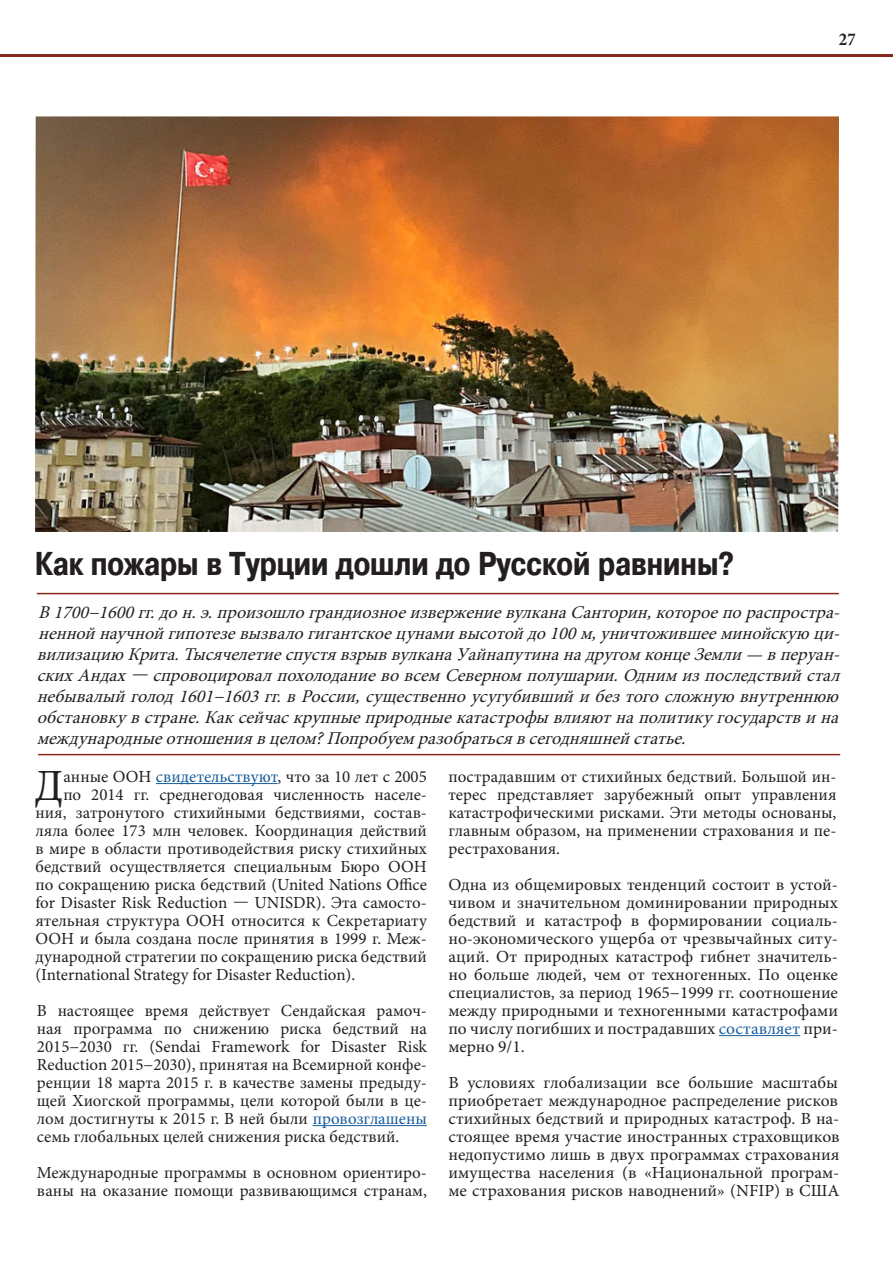
<style>
.page{position:relative;width:893px;height:1263px;background:#fff}
.page>*{position:absolute;margin:0;border:0;box-sizing:border-box;transform-origin:0 0}
.t1{font:44.7px "Minion Pro";color:#231f20}
.t2{font:700 33px "Pragmatica Cond C";color:#231f20}
.t3{font:italic 18px/21px "Minion Pro";color:#231f20;text-align:justify}
.t4{font:700 condensed 18px "Minion Pro";color:#231f20}
.t5{font:16.95px/18px "Minion Pro";color:#231f20;text-align:justify}
.s1{color:#175d9e}
</style>
<div class="page">
<hr style="left:0;top:54px;width:893px;height:3px;background:#8a271b">
<img style="left:35px;top:116px;width:804px;height:416px">
<hr style="left:156px;top:783px;width:121px;height:1px;background:#175d9e">
<hr style="left:313px;top:1125px;width:114px;height:1px;background:#175d9e">
<hr style="left:719px;top:1035px;width:81px;height:1px;background:#175d9e">
<hr style="left:38px;top:754px;width:802px;height:1px;background:#8a271b">
<hr style="left:37px;top:593px;width:802px;height:1px;background:#8a271b">
<p class="t4" style="left:839px;top:27px;width:18px">27</p>
<p class="t2" style="left:35px;top:545px;width:701px">Как пожары в Турции дошли до Русской равнины?</p>
<p class="t3" style="left:37px;top:602px;width:811px">В1700−1600гг.дон.э.произошлограндиозноеизвержениевулканаСанторин,котороепораспростра&shy;неннойнаучнойгипотезевызвалогигантскоецунамивысотойдо100м,уничтожившееминойскую ци&shy;вилизацию Крита.ТысячелетиеспустявзрыввулканаУайнапутинанадругомконцеЗемли— вперуан&shy;скихАндах— спровоцировалпохолоданиевовсемСеверномполушарии.Однимизпоследствийстал небывалыйголод1601−1603гг.вРоссии,существенноусугубившийибезтогосложную внутреннюю обстановкувстране.Каксейчаскрупныеприродныекатастрофы влияютнаполитикугосударствина международныеотношениявцелом?Попробуемразобратьсявсегодняшнейстатье.</p>
<p class="t1" style="left:34px;top:756px;width:30px">Д</p>
<p class="t5" style="left:63px;top:767px;width:365px">анные ООН <span class="s1">свидетельствуют</span>, что за 10 лет с 2005</p>
<p class="t5" style="left:63px;top:785px;width:365px">по 2014 гг. среднегодовая численность населе-</p>
<p class="t5" style="left:35px;top:803px;width:393px">ния, затронутого стихийными бедствиями, состав-</p>
<p class="t5" style="left:35px;top:821px;width:388px">ляла более 173 млн человек. Координация действий</p>
<p class="t5" style="left:35px;top:839px;width:393px">в мире в области противодействия риску стихийных</p>
<p class="t5" style="left:35px;top:857px;width:393px">бедствий осуществляется специальным Бюро ООН</p>
<p class="t5" style="left:35px;top:875px;width:393px">по сокращению риска бедствий (United Nations Office</p>
<p class="t5" style="left:35px;top:893px;width:393px">for Disaster Risk Reduction — UNISDR). Эта самосто-</p>
<p class="t5" style="left:35px;top:911px;width:393px">ятельная структура ООН относится к Секретариату</p>
<p class="t5" style="left:35px;top:929px;width:393px">ООН и была создана после принятия в 1999 г. Меж-</p>
<p class="t5" style="left:35px;top:947px;width:388px">дународной стратегии по сокращению риска бедствий</p>
<p class="t5" style="left:35px;top:965px;width:321px">(International Strategy for Disaster Reduction).</p>
<p class="t5" style="left:37px;top:1001px;width:392px">В настоящее время действует Сендайская рамоч&shy;ная программа по снижению риска бедствий на 2015−2030 гг. (Sendai Framework for Disaster Risk Reduction 2015−2030), принятая на Всемирной конфе&shy;ренции 18 марта 2015 г. в качестве замены предыду&shy;щей Хиогской программы, цели которой были в це&shy;лом достигнуты к 2015 г. В ней были <span class="s1">провозглашены </span>семь глобальных целей снижения риска бедствий.</p>
<p class="t5" style="left:37px;top:1163px;width:392px">Международные программы в основном ориентиро&shy;ваны на оказание помощи развивающимся странам,</p>
<p class="t5" style="left:448px;top:767px;width:390px">пострадавшим от стихийных бедствий. Большой ин&shy;терес представляет зарубежный опыт управления катастрофическими рисками. Эти методы основаны, главным образом, на применении страхования и пе&shy;рестрахования.</p>
<p class="t5" style="left:448px;top:875px;width:391px">Одна из общемировых тенденций состоит в устой&shy;чивом и значительном доминировании природных бедствий и катастроф в формировании социаль&shy;но-экономического ущерба от чрезвычайных ситу&shy;аций. От природных катастроф гибнет значитель&shy;но больше людей, чем от техногенных. По оценке специалистов, за период 1965−1999 гг. соотношение между природными и техногенными катастрофами по числу погибших и пострадавших <span class="s1">составляет</span> при&shy;мерно 9/1.</p>
<p class="t5" style="left:448px;top:1073px;width:391px">В условиях глобализации все бoльшие масштабы приобретает международное распределение рисков</p>
<p class="t5" style="left:448px;top:1109px;width:393px">стихийных бедствий и природных катастроф. В на&shy;стоящее время участие иностранных страховщиков недопустимо лишь в двух программах страхования имущества населения (в «Национальной програм&shy;ме страхования рисков наводнений» (NFIP) в США</p>
</div>
